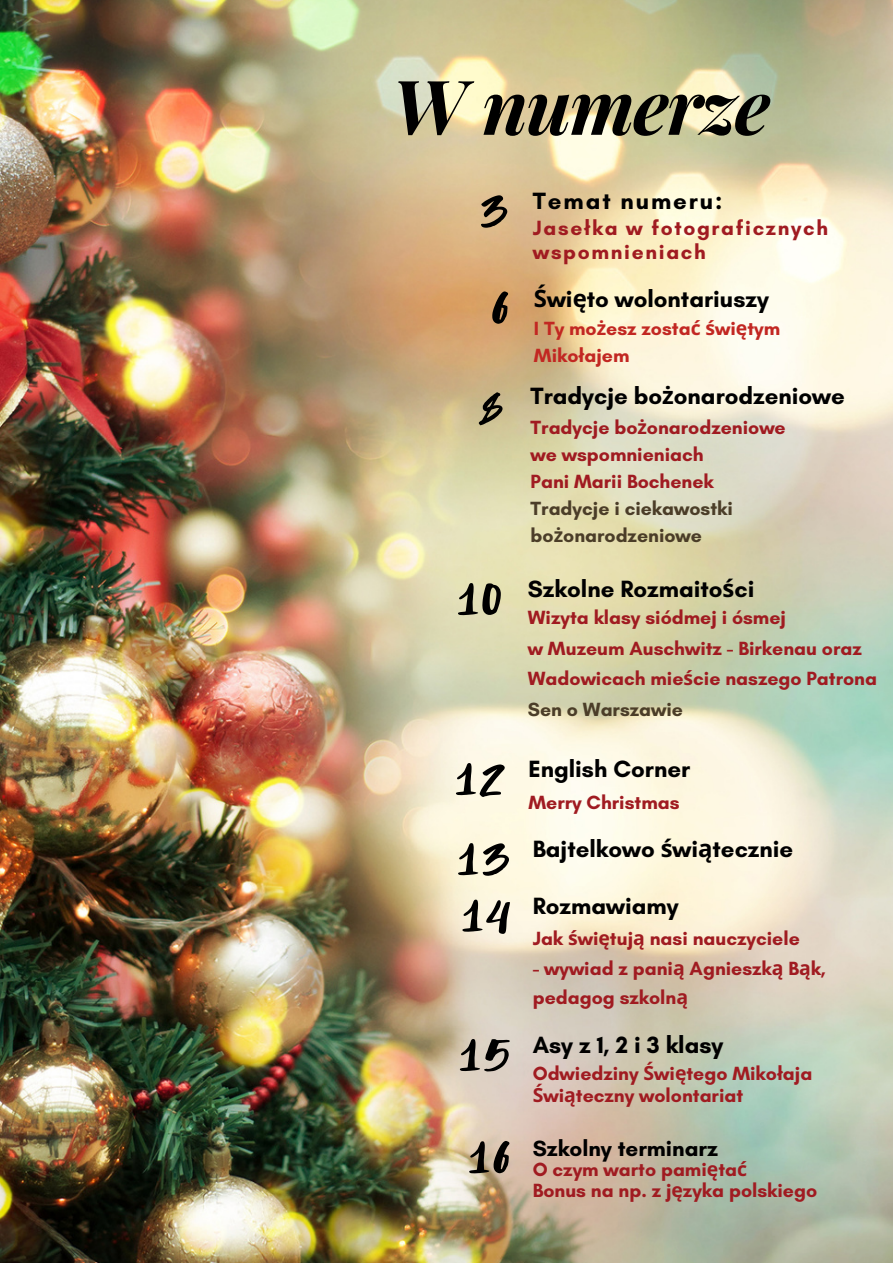
<style>
.page{position:relative;width:893px;height:1264px;background:#fff}
.page>*{position:absolute;margin:0;border:0;box-sizing:border-box;transform-origin:0 0}
.t1{font:italic 700 75.6px "Playfair Display";letter-spacing:-.02em;color:#000}
.t2{font:56.55px "Blacktear Script";letter-spacing:.04em;color:#000}
.t3{font:700 24px "Glacial Indifference";color:#000}
.t4{font:700 24px "Glacial Indifference";letter-spacing:.08em;color:#000}
.t5{font:700 22.5px "Glacial Indifference";color:#000}
.t6{font:700 21px/23.5px "Glacial Indifference";letter-spacing:.08em;color:#a01b21}
.t7{font:700 19.5px/30.3px "Glacial Indifference";color:#a01b21}
.t8{font:700 19.5px/27px "Glacial Indifference";color:#4b3d28}
.t9{font:700 19.5px/27px "Glacial Indifference";color:#c22722}
.s1{font-family:"Noto Sans"}
.s2{color:#4b3d28}
</style>
<div class="page">
<img style="left:0;top:0;width:892px;height:1262px">
<h1 class="t1" style="left:392px;top:53px;width:380px">W numerze</h1>
<h2 class="t2" style="left:480px;top:175px;width:31px">3</h2>
<p class="t4" style="left:533px;top:187px;width:191px">Temat numeru:</p>
<p class="t6" style="left:533px;top:216px;width:296px">Jase<span class="s1">ł</span>ka w fotograficznych wspomnieniach</p>
<h2 class="t2" style="left:491px;top:271px;width:19px">6</h2>
<p class="t3" style="left:534px;top:284px;width:236px"><span class="s1">Ś</span>wi<span class="s1">ę</span>to wolontariuszy</p>
<p class="t9" style="left:534px;top:315px;width:248px">I Ty mo<span class="s1">ż</span>esz zosta<span class="s1">ć ś</span>wi<span class="s1">ę</span>tym<br>Miko<span class="s1">ł</span>ajem</p>
<h2 class="t2" style="left:478px;top:369px;width:27px">8</h2>
<p class="t3" style="left:530px;top:381px;width:316px">Tradycje bo<span class="s1">ż</span>onarodzeniowe</p>
<p class="t7" style="left:530px;top:413px;width:257px;line-height:27px">Tradycje bo<span class="s1">ż</span>onarodzeniowe we wspomnieniach<br>Pani Marii Bochenek</p>
<p class="t8" style="left:530px;top:494px;width:204px">Tradycje i ciekawostki bo<span class="s1">ż</span>onarodzeniowe</p>
<h2 class="t2" style="left:457px;top:562px;width:46px">10</h2>
<p class="t3" style="left:528px;top:574px;width:228px">Szkolne Rozmaito<span class="s1">ś</span>ci</p>
<p class="t7" style="left:528px;top:602px;width:351px">Wizyta klasy siódmej i ósmej<br>w Muzeum Auschwitz - Birkenau oraz<br>Wadowicach mie<span class="s1">ś</span>cie naszego Patrona<br><span class="s2">Sen o Warszawie</span></p>
<h2 class="t2" style="left:455px;top:742px;width:52px">12</h2>
<p class="t3" style="left:528px;top:754px;width:163px">English Corner</p>
<p class="t7" style="left:528px;top:786px;width:153px">Merry Christmas</p>
<h2 class="t2" style="left:457px;top:822px;width:55px">13</h2>
<p class="t3" style="left:532px;top:834px;width:262px">Bajtelkowo <span class="s1">ś</span>wi<span class="s1">ą</span>tecznie</p>
<h2 class="t2" style="left:462px;top:879px;width:50px">14</h2>
<p class="t3" style="left:532px;top:891px;width:147px">Rozmawiamy</p>
<p class="t7" style="left:532px;top:923px;width:268px">Jak <span class="s1">ś</span>wi<span class="s1">ę</span>tuj<span class="s1">ą</span> nasi nauczyciele</p>
<p class="t7" style="left:532px;top:953px;width:295px;line-height:29.2px">- wywiad z pani<span class="s1">ą</span> Agnieszk<span class="s1">ą</span> B<span class="s1">ą</span>k, pedagog szkoln<span class="s1">ą</span></p>
<h2 class="t2" style="left:459px;top:1018px;width:53px">15</h2>
<p class="t3" style="left:532px;top:1030px;width:192px">Asy z 1, 2 i 3 klasy</p>
<p class="t7" style="left:532px;top:1062px;width:281px;line-height:21.3px">Odwiedziny <span class="s1">Ś</span>wi<span class="s1">ę</span>tego Miko<span class="s1">ł</span>aja<br><span class="s1">Ś</span>wi<span class="s1">ą</span>teczny wolontariat</p>
<h2 class="t2" style="left:468px;top:1120px;width:43px">16</h2>
<p class="t5" style="left:532px;top:1134px;width:187px">Szkolny terminarz</p>
<p class="t7" style="left:532px;top:1158px;width:286px;line-height:21.3px">O czym warto pami<span class="s1">ę</span>ta<span class="s1">ć<br></span>Bonus na np. z j<span class="s1">ę</span>zyka polskiego</p>
</div>
